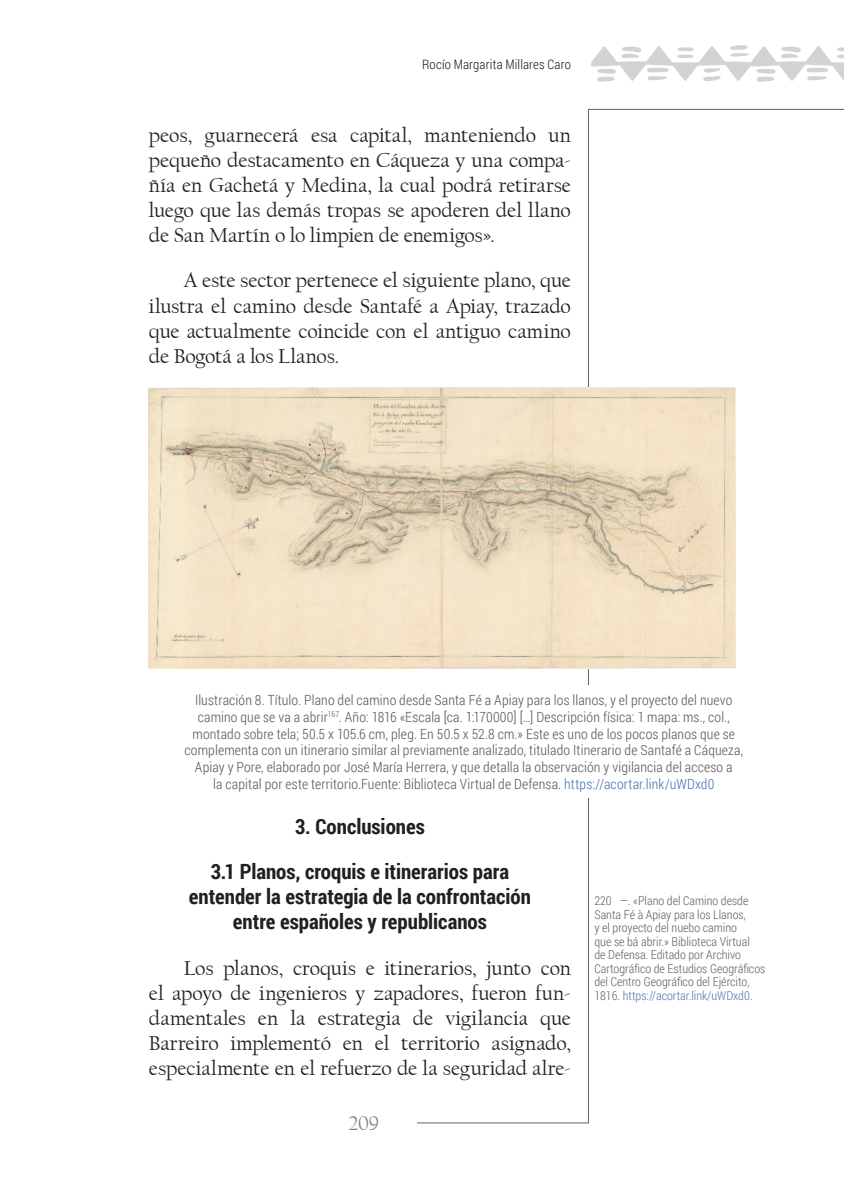
<style>
.page{position:relative;width:844px;height:1191px;background:#fff}
.page>*{position:absolute;margin:0;border:0;box-sizing:border-box;transform-origin:0 0}
.t1{font:21px/25.2px "Californian FB";color:#231f20;text-align:justify}
.t2{font:700 21px/45px "Roboto Condensed";color:#231f20;text-align:center}
.t3{font:21px "Californian FB";color:#808285}
.t4{font:300 14px/16.8px "Roboto Condensed";letter-spacing:.01em;color:#57585a;text-align:center}
.t5{font:300 13.12px "Roboto Condensed";letter-spacing:.01em;color:#231f20}
.t6{font:300 12.25px/13.5px "Roboto Condensed";color:#636366}
.s1{color:#4d72ac}
.s2{color:#5678b0}
</style>
<div class="page">
<svg style="left:591px;top:45px;width:252px;height:37px"></svg>
<img style="left:149px;top:387px;width:586px;height:282px">
<p class="t5" style="left:422px;top:55px;width:150px">Rocío Margarita Millares Caro</p>
<p class="t1" style="left:149px;top:122px;width:423px">peos, guarnecerá esa capital, manteniendo un pequeño destacamento en Cáqueza y una compa&shy;ñía en Gachetá y Medina, la cual podrá retirarse luego que las demás tropas se apoderen del llano de San Martín o lo limpien de enemigos».</p>
<p class="t1" style="left:149px;top:268px;width:423px;text-indent:35px">A este sector pertenece el siguiente plano, que ilustra el camino desde Santafé a Apiay, trazado que actualmente coincide con el antiguo camino de Bogotá a los Llanos.</p>
<p class="t4" style="left:184px;top:691px;width:560px">Ilustración 8. Título. Plano del camino desde Santa Fé a Apiay para los llanos, y el proyecto del nuevo camino que se va a abrir<sup>167</sup>. Año: 1816 «Escala [ca. 1:170000] […] Descripción física: 1 mapa: ms., col., montado sobre tela; 50.5 x 105.6 cm, pleg. En 50.5 x 52.8 cm.» Este es uno de los pocos planos que se complementa con un itinerario similar al previamente analizado, titulado Itinerario de Santafé a Cáqueza, Apiay y Pore, elaborado por José María Herrera, y que detalla la observación y vigilancia del acceso a<br>la capital por este territorio.Fuente: Biblioteca Virtual de Defensa. <span class="s1">https://acortar.link/uWDxd0</span></p>
<p class="t2" style="left:211px;top:803px;width:300px">3. Conclusiones<br>3.1 Planos, croquis e itinerarios para</p>
<p class="t2" style="left:189px;top:883px;width:343px;line-height:25.2px">entender la estrategia de la confrontación entre españoles y republicanos</p>
<p class="t1" style="left:149px;top:955px;width:423px;text-indent:35px">Los planos, croquis e itinerarios, junto con el apoyo de ingenieros y zapadores, fueron fun&shy;damentales en la estrategia de vigilancia que Barreiro implementó en el territorio asignado, especialmente en el refuerzo de la seguridad alre-</p>
<p class="t3" style="left:348px;top:1111px;width:32px">209</p>
<p class="t6" style="left:594px;top:894px;width:172px">220 —. «Plano del Camino desde Santa Fé à Apiay para los Llanos,<br>y el proyecto del nuebo camino<br>que se bá abrir.» Biblioteca Virtual<br>de Defensa. Editado por Archivo Cartográfico de Estudios Geográficos del Centro Geográfico del Ejército, 1816. <span class="s2">https://acortar.link/uWDxd0</span>.</p>
</div>
